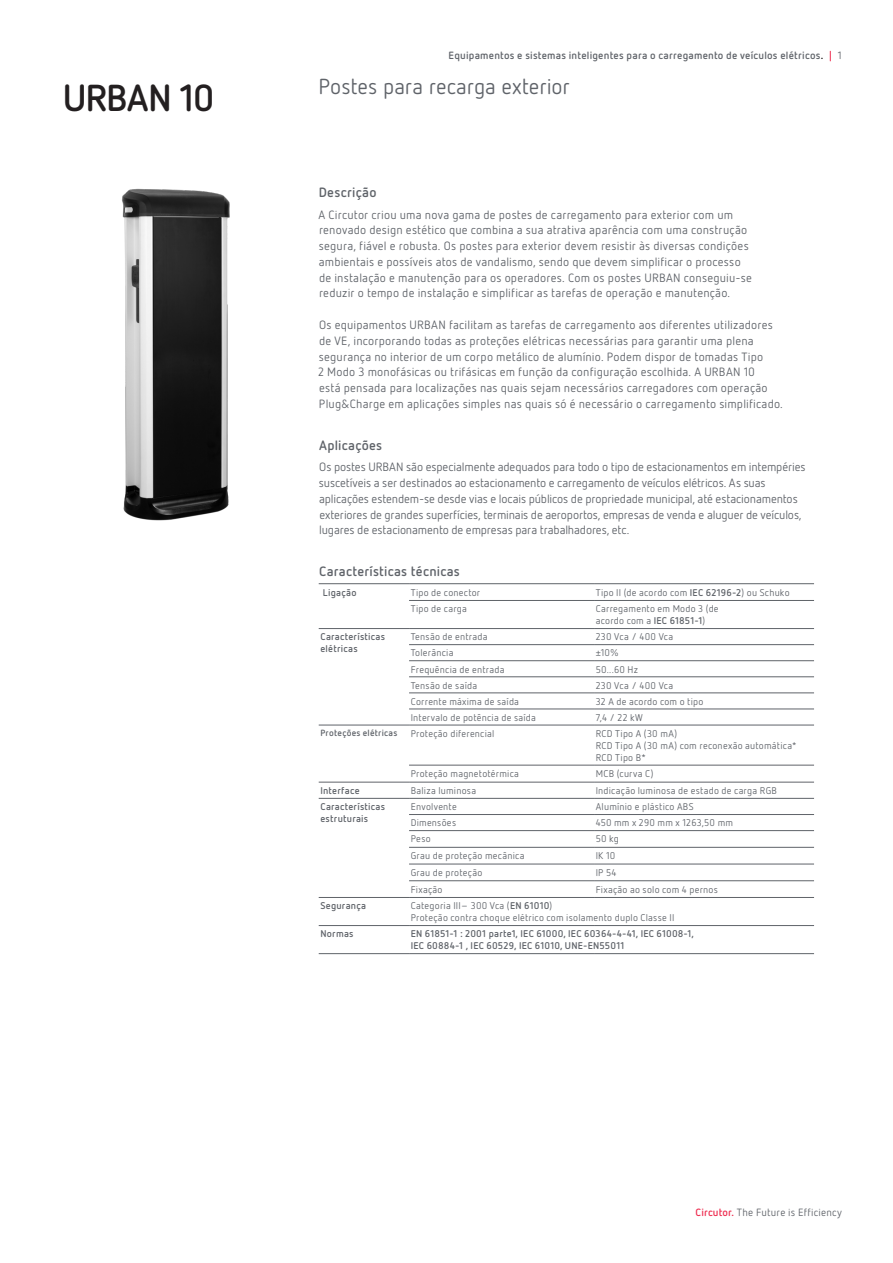
<style>
.page{position:relative;width:893px;height:1263px;background:#fff}
.page>*{position:absolute;margin:0;border:0;box-sizing:border-box;transform-origin:0 0}
.NombreEquipo_1{font:700 37.5px "Netto Pro";letter-spacing:-.03em;color:#231f20}
.Descripcion_2{font:21.75px "Netto Pro";color:#5f6369}
.Titulo_V{font:700 13.5px "Netto Pro";letter-spacing:.02em;color:#5f6369}
.TextoSeguido{font:12px/15.8px "Netto Pro";letter-spacing:.01em;color:#5f6369}
.TextoSeguido-2{font:12px/15.8px "Netto Pro";letter-spacing:-.01em;color:#5f6369}
.t1{font:700 10.5px "Netto Pro";letter-spacing:.02em;color:#5f6369}
.t2{font:10.5px "Netto Pro";letter-spacing:.025em;color:#5f6369}
.TextoTablas{font:9.75px/12px "Netto Pro";letter-spacing:.025em;color:#5f6369}
.TextoTablas-2{font:700 9.75px/12px "Netto Pro";letter-spacing:.02em;color:#5f6369}
.TextoTablas-3{font:700 9px "Netto Pro";letter-spacing:.03em;color:#5f6369}
.s1{color:#231f20}
.s2{color:#ee2d50}
.s3{font-weight:400}
.s4{font-weight:700}
.s5{font-weight:700;color:#ee2d50}
</style>
<div class="page">
<img style="left:122px;top:188px;width:108px;height:333px">
<hr style="left:319px;top:953px;width:90px;height:1px;background:#5f6369">
<hr style="left:409px;top:953px;width:185px;height:1px;background:#5f6369">
<hr style="left:594px;top:953px;width:220px;height:1px;background:#5f6369">
<hr style="left:409px;top:600px;width:185px;height:1px;background:#5f6369">
<hr style="left:594px;top:600px;width:220px;height:1px;background:#5f6369">
<hr style="left:409px;top:644px;width:185px;height:1px;background:#5f6369">
<hr style="left:594px;top:644px;width:220px;height:1px;background:#5f6369">
<hr style="left:409px;top:660px;width:185px;height:1px;background:#5f6369">
<hr style="left:594px;top:660px;width:220px;height:1px;background:#5f6369">
<hr style="left:409px;top:676px;width:185px;height:1px;background:#5f6369">
<hr style="left:594px;top:676px;width:220px;height:1px;background:#5f6369">
<hr style="left:409px;top:693px;width:185px;height:1px;background:#5f6369">
<hr style="left:594px;top:693px;width:220px;height:1px;background:#5f6369">
<hr style="left:409px;top:709px;width:185px;height:1px;background:#5f6369">
<hr style="left:594px;top:709px;width:220px;height:1px;background:#5f6369">
<hr style="left:409px;top:765px;width:185px;height:1px;background:#5f6369">
<hr style="left:594px;top:765px;width:220px;height:1px;background:#5f6369">
<hr style="left:409px;top:814px;width:185px;height:1px;background:#5f6369">
<hr style="left:594px;top:814px;width:220px;height:1px;background:#5f6369">
<hr style="left:409px;top:847px;width:185px;height:1px;background:#5f6369">
<hr style="left:594px;top:847px;width:220px;height:1px;background:#5f6369">
<hr style="left:409px;top:864px;width:185px;height:1px;background:#5f6369">
<hr style="left:594px;top:864px;width:220px;height:1px;background:#5f6369">
<hr style="left:409px;top:880px;width:185px;height:1px;background:#5f6369">
<hr style="left:594px;top:880px;width:220px;height:1px;background:#5f6369">
<hr style="left:319px;top:583px;width:90px;height:1px;background:#5f6369">
<hr style="left:409px;top:583px;width:185px;height:1px;background:#5f6369">
<hr style="left:594px;top:583px;width:220px;height:1px;background:#5f6369">
<hr style="left:319px;top:628px;width:90px;height:1px;background:#5f6369">
<hr style="left:409px;top:628px;width:185px;height:1px;background:#5f6369">
<hr style="left:594px;top:628px;width:220px;height:1px;background:#5f6369">
<hr style="left:319px;top:725px;width:90px;height:1px;background:#5f6369">
<hr style="left:409px;top:725px;width:185px;height:1px;background:#5f6369">
<hr style="left:594px;top:725px;width:220px;height:1px;background:#5f6369">
<hr style="left:319px;top:782px;width:90px;height:1px;background:#5f6369">
<hr style="left:409px;top:782px;width:185px;height:1px;background:#5f6369">
<hr style="left:594px;top:782px;width:220px;height:1px;background:#5f6369">
<hr style="left:319px;top:798px;width:90px;height:1px;background:#5f6369">
<hr style="left:409px;top:798px;width:185px;height:1px;background:#5f6369">
<hr style="left:594px;top:798px;width:220px;height:1px;background:#5f6369">
<hr style="left:319px;top:897px;width:90px;height:1px;background:#5f6369">
<hr style="left:409px;top:897px;width:185px;height:1px;background:#5f6369">
<hr style="left:594px;top:897px;width:220px;height:1px;background:#5f6369">
<hr style="left:319px;top:925px;width:90px;height:1px;background:#5f6369">
<hr style="left:409px;top:925px;width:185px;height:1px;background:#5f6369">
<hr style="left:594px;top:925px;width:220px;height:1px;background:#5f6369">
<hr style="left:409px;top:830px;width:185px;height:1px;background:#5f6369">
<hr style="left:594px;top:830px;width:220px;height:1px;background:#5f6369">
<p class="NombreEquipo_1" style="left:63px;top:72px;width:153px">URBAN 10</p>
<p class="t1" style="left:448px;top:48px;width:395px">Equipamentos e sistemas inteligentes para o carregamento de veículos elétricos<span class="s1">.</span> <span class="s2">|</span> <span class="s3">1</span></p>
<p class="Descripcion_2" style="left:319px;top:73px;width:253px">Postes para recarga exterior</p>
<p class="Titulo_V" style="left:319px;top:183px;width:59px">Descrição</p>
<p class="TextoSeguido" style="left:319px;top:206px;width:435px">A Circutor criou uma nova gama de postes de carregamento para exterior com um renovado design estético que combina a sua atrativa aparência com uma construção segura, fiável e robusta. Os postes para exterior devem resistir às diversas condições ambientais e possíveis atos de vandalismo, sendo que devem simplificar o processo de instalação e manutenção para os operadores. Com os postes URBAN conseguiu-se reduzir o tempo de instalação e simplificar as tarefas de operação e manutenção.</p>
<p class="TextoSeguido" style="left:318px;top:317px;width:466px">Os equipamentos URBAN facilitam as tarefas de carregamento aos diferentes utilizadores de VE, incorporando todas as proteções elétricas necessárias para garantir uma plena segurança no interior de um corpo metálico de alumínio. Podem dispor de tomadas Tipo<br>2 Modo 3 monofásicas ou trifásicas em função da configuração escolhida. A URBAN 10<br>está pensada para localizações nas quais sejam necessários carregadores com operação Plug&amp;Charge em aplicações simples nas quais só é necessário o carregamento simplificado.</p>
<p class="Titulo_V" style="left:319px;top:436px;width:65px">Aplicações</p>
<p class="TextoSeguido-2" style="left:319px;top:459px;width:488px">Os postes URBAN são especialmente adequados para todo o tipo de estacionamentos em intempéries suscetíveis a ser destinados ao estacionamento e carregamento de veículos elétricos. As suas aplicações estendem-se desde vias e locais públicos de propriedade municipal, até estacionamentos exteriores de grandes superfícies, terminais de aeroportos, empresas de venda e aluguer de veículos, lugares de estacionamento de empresas para trabalhadores, etc.</p>
<p class="Titulo_V" style="left:319px;top:563px;width:142px">Características técnicas</p>
<p class="TextoTablas-2" style="left:323px;top:586px;width:35px">Ligação</p>
<p class="TextoTablas" style="left:411px;top:586px;width:71px">Tipo de conector</p>
<p class="TextoTablas" style="left:596px;top:586px;width:195px">Tipo II (de acordo com <span class="s4">IEC 62196-2</span>) ou Schuko</p>
<p class="TextoTablas" style="left:411px;top:602px;width:58px">Tipo de carga</p>
<p class="TextoTablas" style="left:596px;top:602px;width:124px">Carregamento em Modo 3 (de acordo com a <span class="s4">IEC 61851-1</span>)</p>
<p class="TextoTablas-2" style="left:320px;top:630px;width:66px">Características elétricas</p>
<p class="TextoTablas" style="left:411px;top:631px;width:78px">Tensão de entrada</p>
<p class="TextoTablas" style="left:596px;top:631px;width:79px">230 Vca / 400 Vca</p>
<p class="TextoTablas" style="left:411px;top:647px;width:44px">Tolerância</p>
<p class="TextoTablas" style="left:596px;top:647px;width:25px">±10%</p>
<p class="TextoTablas" style="left:411px;top:663px;width:95px">Frequência de entrada</p>
<p class="TextoTablas" style="left:596px;top:663px;width:44px">50...60 Hz</p>
<p class="TextoTablas" style="left:411px;top:679px;width:68px">Tensão de saída</p>
<p class="TextoTablas" style="left:596px;top:679px;width:79px">230 Vca / 400 Vca</p>
<p class="TextoTablas" style="left:411px;top:695px;width:110px">Corrente máxima de saída</p>
<p class="TextoTablas" style="left:596px;top:695px;width:109px">32 A de acordo com o tipo</p>
<p class="TextoTablas" style="left:411px;top:711px;width:127px">Intervalo de potência de saída</p>
<p class="TextoTablas" style="left:596px;top:711px;width:49px">7,4 / 22 kW</p>
<p class="TextoTablas-3" style="left:320px;top:727px;width:79px">Proteções elétricas</p>
<p class="TextoTablas" style="left:411px;top:727px;width:85px">Proteção diferencial</p>
<p class="TextoTablas" style="left:596px;top:727px;width:202px">RCD Tipo A (30 mA)<br>RCD Tipo A (30 mA) com reconexão automática*<br>RCD Tipo B*</p>
<p class="TextoTablas" style="left:411px;top:767px;width:110px">Proteção magnetotérmica</p>
<p class="TextoTablas" style="left:596px;top:767px;width:59px">MCB (curva C)</p>
<p class="TextoTablas-2" style="left:320px;top:784px;width:41px">Interface</p>
<p class="TextoTablas" style="left:411px;top:784px;width:67px">Baliza luminosa</p>
<p class="TextoTablas" style="left:596px;top:784px;width:183px">Indicação luminosa de estado de carga RGB</p>
<p class="TextoTablas-2" style="left:320px;top:800px;width:66px">Características estruturais</p>
<p class="TextoTablas" style="left:411px;top:800px;width:48px">Envolvente</p>
<p class="TextoTablas" style="left:596px;top:800px;width:99px">Alumínio e plástico ABS</p>
<p class="TextoTablas" style="left:411px;top:816px;width:47px">Dimensões</p>
<p class="TextoTablas" style="left:596px;top:816px;width:139px">450 mm x 290 mm x 1263,50 mm</p>
<p class="TextoTablas" style="left:411px;top:833px;width:21px">Peso</p>
<p class="TextoTablas" style="left:596px;top:833px;width:25px">50 kg</p>
<p class="TextoTablas" style="left:411px;top:849px;width:115px">Grau de proteção mecânica</p>
<p class="TextoTablas" style="left:596px;top:849px;width:21px">IK 10</p>
<p class="TextoTablas" style="left:411px;top:866px;width:73px">Grau de proteção</p>
<p class="TextoTablas" style="left:596px;top:866px;width:22px">IP 54</p>
<p class="TextoTablas" style="left:411px;top:883px;width:33px">Fixação</p>
<p class="TextoTablas" style="left:596px;top:883px;width:124px">Fixação ao solo com 4 pernos</p>
<p class="TextoTablas-2" style="left:320px;top:899px;width:47px">Segurança</p>
<p class="TextoTablas" style="left:411px;top:899px;width:265px">Categoria III– 300 Vca (<span class="s4">EN 61010</span>)<br>Proteção contra choque elétrico com isolamento duplo Classe II</p>
<p class="TextoTablas-2" style="left:320px;top:927px;width:35px">Normas</p>
<p class="TextoTablas-2" style="left:411px;top:927px;width:285px">EN 61851-1 : 2001 parte1, IEC 61000, IEC 60364-4-41, IEC 61008-1,<br>IEC 60884-1 , IEC 60529, IEC 61010, UNE-EN55011</p>
<p class="t2" style="left:696px;top:1205px;width:148px"><span class="s5">Circutor.</span> The Future is Efficiency</p>
</div>
